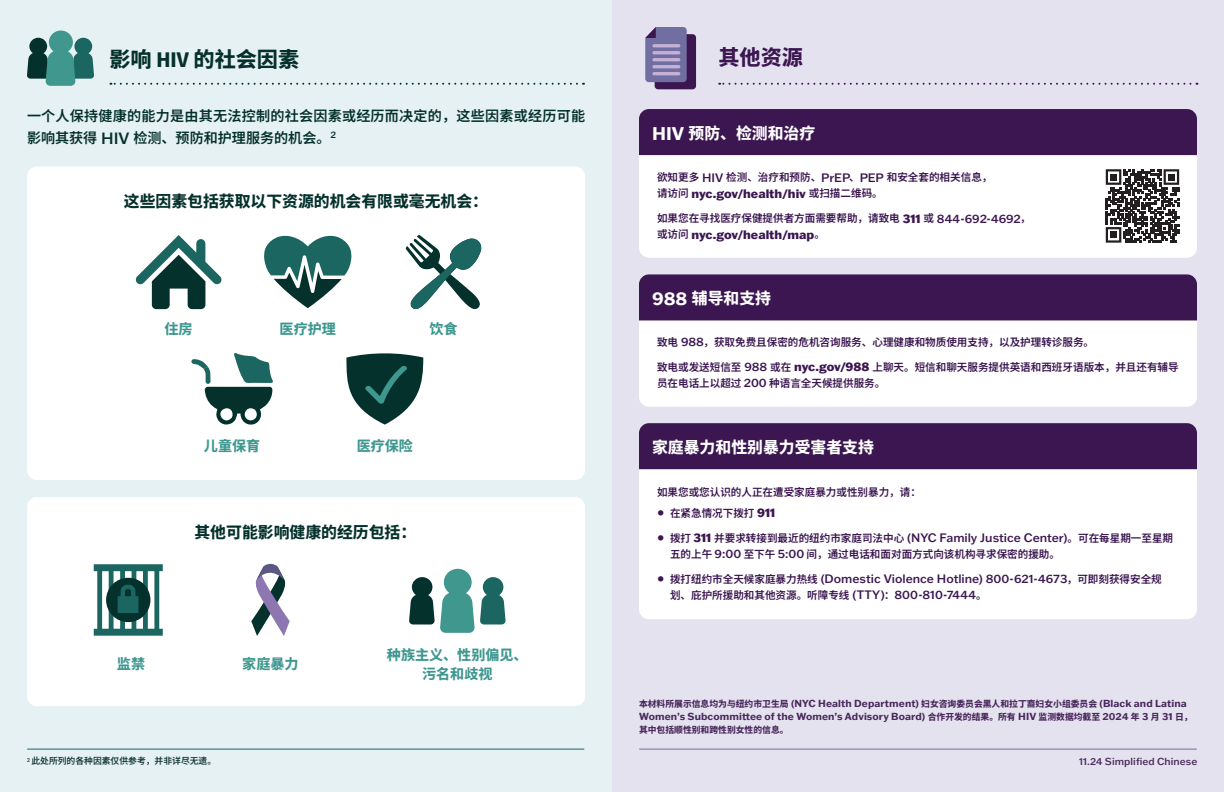
<style>
.page{position:relative;width:1224px;height:792px;background:#fff}
.page>*{position:absolute;margin:0;border:0;box-sizing:border-box;transform-origin:0 0}
.t1{font:800 21.1px "Noto Sans SC";color:#05302c}
.t2{font:800 21.1px "Noto Sans SC";color:#3b1650}
.White_Large_-_Label{font:800 15.8px "Noto Sans SC";color:#05312d}
.White_Large_-_Label-2{font:800 15.8px "Noto Sans SC";color:#fff}
.X_-_Larger_Body_-_Left_Justified_-_Dk_Gr{font:600 14.1px/22px "Noto Sans SC";letter-spacing:.015em;color:#05312d}
.X_-_Womens_Infographic_Labels_1_-_Dark_G{font:800 14.1px/19.2px "Noto Sans SC";color:#3f9890;text-align:center}
.t3{font:500 12px "Franklin Gothic ATF";color:#3b1650}
.Grey_Large_Label{font:800 12px "Franklin Gothic ATF";color:#3b1650}
.Grey_Large_Label-2{font:600 10.6px/16px "Noto Sans SC";color:#3b1650}
.X_-_Acknowledgement{font:700 10px "Franklin Gothic ATF";letter-spacing:.01em;color:#49285b}
.X_-_Acknowledgement-2{font:500 10px "Franklin Gothic ATF";letter-spacing:.005em;color:#49285b}
.X_-_Acknowledgement-3{font:800 8.8px "Noto Sans SC";color:#49285b}
.X_-_Larger_Body_-_Left_Justified_-_Dk_Gr-2{font:600 8.8px "Noto Sans SC";color:#193d39}
.s1{font-family:"Fira Sans";font-weight:700}
.s2{font-family:"Franklin Gothic ATF";font-weight:500;font-size:16px}
.s3{font-family:"Franklin Gothic ATF";font-weight:700;font-size:18px}
.s4{font-family:"Franklin Gothic ATF";font-weight:500;font-size:12px}
.s5{font-family:"Noto Sans SC";font-weight:600;font-size:10.6px}
.s6{font-family:"Franklin Gothic ATF";font-weight:800;font-size:12px}
.s7{font-family:"Franklin Gothic ATF";font-weight:500;font-size:14px}
.s8{font-size:14px}
.s9{font-family:"Franklin Gothic ATF";font-weight:700;font-size:10px}
.s10{font-family:"Noto Sans SC";font-weight:800;font-size:8.8px}
</style>
<div class="page">
<div style="left:0;top:0;width:612px;height:792px;background:#e6f1f3"></div>
<div style="left:27px;top:166px;width:558px;height:314px;background:#fff;border-radius:10px"></div>
<div style="left:27px;top:497px;width:558px;height:209px;background:#fff;border-radius:10px"></div>
<svg style="left:27px;top:30px;width:67px;height:56px"></svg>
<div style="left:612px;top:0;width:612px;height:792px;background:#e5e2f0"></div>
<div style="left:639px;top:423px;width:558px;height:196px;background:#fff;border-radius:10px"></div>
<div style="left:639px;top:274px;width:558px;height:133px;background:#fff;border-radius:10px"></div>
<div style="left:639px;top:109px;width:558px;height:149px;background:#fff;border-radius:10px"></div>
<div style="left:639px;top:109px;width:558px;height:46px;background:#3b1650"></div>
<svg style="left:1106px;top:169px;width:73px;height:74px"></svg>
<div style="left:655px;top:34px;width:41px;height:55px;background:#3b1650;border-radius:4px"></div>
<svg style="left:645px;top:27px;width:42px;height:55px"></svg>
<hr style="left:652px;top:44px;width:28px;height:3px;background:#c4b1d5;border-radius:2px">
<hr style="left:652px;top:51px;width:28px;height:3px;background:#c4b1d5;border-radius:2px">
<hr style="left:652px;top:58px;width:28px;height:3px;background:#c4b1d5;border-radius:2px">
<hr style="left:652px;top:65px;width:28px;height:3px;background:#c4b1d5;border-radius:2px">
<hr style="left:652px;top:72px;width:28px;height:3px;background:#c4b1d5;border-radius:2px">
<hr style="left:640px;top:749px;width:556px;height:1px;background:#716ea2">
<svg style="left:409px;top:569px;width:97px;height:64px"></svg>
<svg style="left:94px;top:564px;width:69px;height:72px"></svg>
<svg style="left:251px;top:563px;width:39px;height:73px"></svg>
<svg style="left:264px;top:235px;width:88px;height:73px"></svg>
<svg style="left:191px;top:353px;width:82px;height:72px"></svg>
<svg style="left:135px;top:235px;width:87px;height:74px"></svg>
<svg style="left:406px;top:235px;width:76px;height:75px"></svg>
<svg style="left:346px;top:353px;width:77px;height:72px"></svg>
<svg style="left:110px;top:83px;width:467px;height:2px"></svg>
<svg style="left:719px;top:83px;width:478px;height:2px"></svg>
<div style="left:639px;top:274px;width:558px;height:46px;background:#3b1650"></div>
<div style="left:639px;top:423px;width:558px;height:46px;background:#3b1650"></div>
<hr style="left:28px;top:749px;width:556px;height:1px;background:#1c6661">
<p class="t1" style="left:109px;top:47px;width:191px">影响 <span class="s1">HIV</span> 的社会因素</p>
<p class="t2" style="left:718px;top:46px;width:86px">其他资源</p>
<p class="X_-_Larger_Body_-_Left_Justified_-_Dk_Gr" style="left:27px;top:105px;width:560px">一个人保持健康的能力是由其无法控制的社会因素或经历而决定的，这些因素或经历可能影响其获得 <span class="s2">HIV</span> 检测、预防和护理服务的机会。<sup>2</sup></p>
<p class="White_Large_-_Label" style="left:124px;top:193px;width:366px">这些因素包括获取以下资源的机会有限或毫无机会：</p>
<p class="X_-_Womens_Infographic_Labels_1_-_Dark_G" style="left:165px;top:319px;width:30px">住房</p>
<p class="X_-_Womens_Infographic_Labels_1_-_Dark_G" style="left:429px;top:319px;width:30px">饮食</p>
<p class="X_-_Womens_Infographic_Labels_1_-_Dark_G" style="left:280px;top:319px;width:58px">医疗护理</p>
<p class="X_-_Womens_Infographic_Labels_1_-_Dark_G" style="left:204px;top:436px;width:58px">儿童保育</p>
<p class="X_-_Womens_Infographic_Labels_1_-_Dark_G" style="left:357px;top:436px;width:58px">医疗保险</p>
<p class="White_Large_-_Label" style="left:194px;top:523px;width:223px">其他可能影响健康的经历包括：</p>
<p class="X_-_Womens_Infographic_Labels_1_-_Dark_G" style="left:117px;top:655px;width:30px">监禁</p>
<p class="X_-_Womens_Infographic_Labels_1_-_Dark_G" style="left:242px;top:655px;width:58px">家庭暴力</p>
<p class="X_-_Larger_Body_-_Left_Justified_-_Dk_Gr-2" style="left:27px;top:756px;width:191px"><sup>2</sup> 此处所列的各种因素仅供参考，并非详尽无遗。</p>
<p class="X_-_Womens_Infographic_Labels_1_-_Dark_G" style="left:387px;top:645px;width:142px">种族主义、性别偏见、污名和歧视</p>
<p class="White_Large_-_Label-2" style="left:652px;top:124px;width:165px"><span class="s3">HIV</span> 预防、检测和治疗</p>
<p class="Grey_Large_Label-2" style="left:657px;top:170px;width:337px">欲知更多 <span class="s4">HIV</span> 检测、治疗和预防、<span class="s4">PrEP</span>、<span class="s4">PEP</span> 和安全套的相关信息，</p>
<p class="Grey_Large_Label" style="left:657px;top:185px;width:227px"><span class="s5">请访问</span> nyc.gov/health/hiv <span class="s5">或扫描二维码。</span></p>
<p class="Grey_Large_Label-2" style="left:657px;top:211px;width:375px">如果您在寻找医疗保健提供者方面需要帮助，请致电 <span class="s6">311</span> 或 <span class="s4">844-692-4692</span>，</p>
<p class="Grey_Large_Label" style="left:657px;top:226px;width:170px"><span class="s5">或访问</span> nyc.gov/health/map<span class="s5">。</span></p>
<p class="White_Large_-_Label-2" style="left:652px;top:289px;width:120px"><span class="s3">988</span> 辅导和支持</p>
<p class="Grey_Large_Label-2" style="left:657px;top:334px;width:439px">致电 <span class="s4">988</span>，获取免费且保密的危机咨询服务、心理健康和物质使用支持，以及护理转诊服务。</p>
<p class="Grey_Large_Label-2" style="left:657px;top:359px;width:523px">致电或发送短信至 <span class="s4">988</span> 或在 <span class="s6">nyc.gov/988</span> 上聊天。短信和聊天服务提供英语和西班牙语版本，并且还有辅导员在电话上以超过 <span class="s4">200</span> 种语言全天候提供服务。</p>
<p class="White_Large_-_Label-2" style="left:652px;top:438px;width:223px">家庭暴力和性别暴力受害者支持</p>
<p class="Grey_Large_Label-2" style="left:657px;top:485px;width:266px">如果您或您认识的人正在遭受家庭暴力或性别暴力，请：</p>
<p class="Grey_Large_Label-2" style="left:657px;top:505px;width:120px"><span class="s7">•</span> 在紧急情况下拨打 <span class="s6">911</span></p>
<p class="Grey_Large_Label-2" style="left:670px;top:530px;width:505px;text-indent:-13px"><span class="s7">•</span> 拨打 <span class="s6">311</span> 并要求转接到最近的纽约市家庭司法中心 <span class="s4">(NYC Family Justice Center)</span>。可在每星期一至星期五的上午 <span class="s4">9:00</span> 至下午 <span class="s4">5:00</span> 间，通过电话和面对面方式向该机构寻求保密的援助。</p>
<p class="t3" style="left:657px;top:571px;width:506px"><span class="s8">•</span> <span class="s5">拨打纽约市全天候家庭暴力热线</span> (Domestic Violence Hotline) 800-621-4673<span class="s5">，可即刻获得安全规</span></p>
<p class="Grey_Large_Label-2" style="left:670px;top:587px;width:318px">划、庇护所援助和其他资源。听障专线 <span class="s4">(TTY)</span>：<span class="s4">800-810-7444</span>。</p>
<p class="X_-_Acknowledgement-3" style="left:639px;top:699px;width:549px">本材料所展示信息均为与纽约市卫生局 <span class="s9">(NYC Health Department)</span> 妇女咨询委员会黑人和拉丁裔妇女小组委员会 <span class="s9">(Black and Latina</span></p>
<p class="X_-_Acknowledgement" style="left:639px;top:710px;width:555px">Women’s Subcommittee of the Women’s Advisory Board) <span class="s10">合作开发的结果。所有</span> HIV <span class="s10">监测数据均截至</span> 2024 <span class="s10">年</span> 3 <span class="s10">月</span> 31 <span class="s10">日，</span></p>
<p class="X_-_Acknowledgement-3" style="left:639px;top:725px;width:151px">其中包括顺性别和跨性别女性的信息。</p>
<p class="X_-_Acknowledgement-2" style="left:1079px;top:754px;width:120px">11.24 Simplified Chinese</p>
</div>
